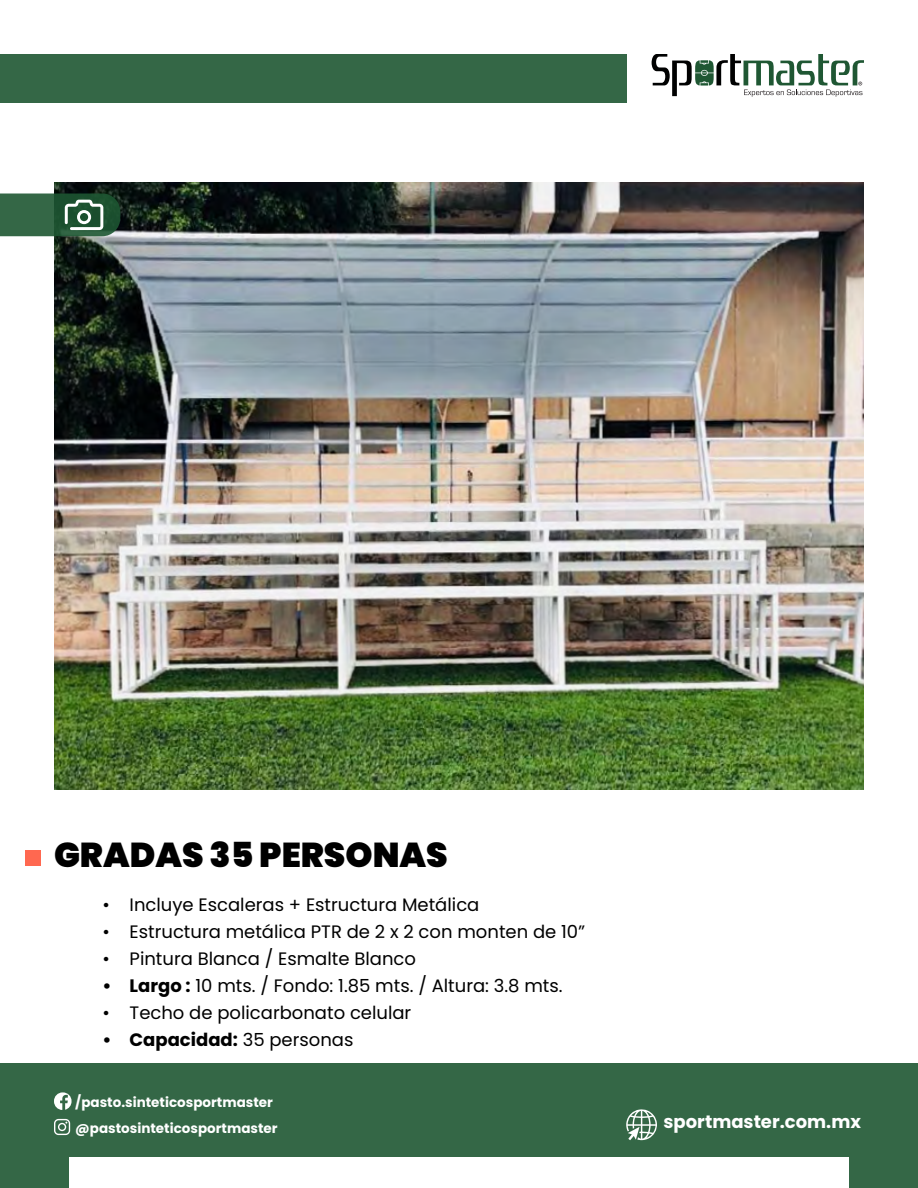
<style>
.page{position:relative;width:918px;height:1188px;background:#fff}
.page>*{position:absolute;margin:0;border:0;box-sizing:border-box;transform-origin:0 0}
.t1{font:900 34.5px "Poppins";color:#000}
.t2{font:18px "Poppins";color:#000}
.t3{font:700 18px "Poppins";color:#000}
.t4{font:700 18px "Poppins";color:#fff}
.t5{font:700 13.5px/25.2px "Poppins";color:#fff}
.s1{font-weight:700}
.s2{font-weight:400}
</style>
<div class="page">
<div style="left:0;top:1064px;width:918px;height:124px;background:#346746"></div>
<svg style="left:652px;top:54px;width:212px;height:43px"></svg>
<div style="left:69px;top:1158px;width:780px;height:30px;background:#fff"></div>
<div style="left:0;top:54px;width:627px;height:48px;background:#346746"></div>
<svg style="left:626px;top:1109px;width:31px;height:31px"></svg>
<svg style="left:54px;top:1092px;width:18px;height:18px"></svg>
<svg style="left:54px;top:1119px;width:16px;height:16px"></svg>
<img style="left:54px;top:182px;width:810px;height:608px">
<div style="left:25px;top:850px;width:15px;height:16px;background:#ff6850"></div>
<svg style="left:0;top:194px;width:120px;height:42px;background:#3c6b4d"></svg>
<h1 class="t1" style="left:54px;top:835px;width:395px">GRADAS 35 PERSONAS</h1>
<p class="t2" style="left:103px;top:894px;width:378px">• Incluye Escaleras + Estructura Metálica</p>
<p class="t2" style="left:103px;top:921px;width:484px">• Estructura metálica PTR de 2 x 2 con monten de 10”</p>
<p class="t2" style="left:103px;top:948px;width:315px">• Pintura Blanca / Esmalte Blanco</p>
<p class="t2" style="left:103px;top:975px;width:462px"><span class="s1">• Largo :</span> 10 mts. / Fondo: 1.85 mts. / Altura: 3.8 mts.</p>
<p class="t2" style="left:103px;top:1002px;width:310px">• Techo de policarbonato celular</p>
<p class="t3" style="left:103px;top:1029px;width:252px">• Capacidad: <span class="s2">35 personas</span></p>
<p class="t5" style="left:75px;top:1090px;width:204px">/pasto.sinteticosportmaster @pastosinteticosportmaster</p>
<p class="t4" style="left:664px;top:1112px;width:199px">sportmaster.com.mx</p>
</div>
